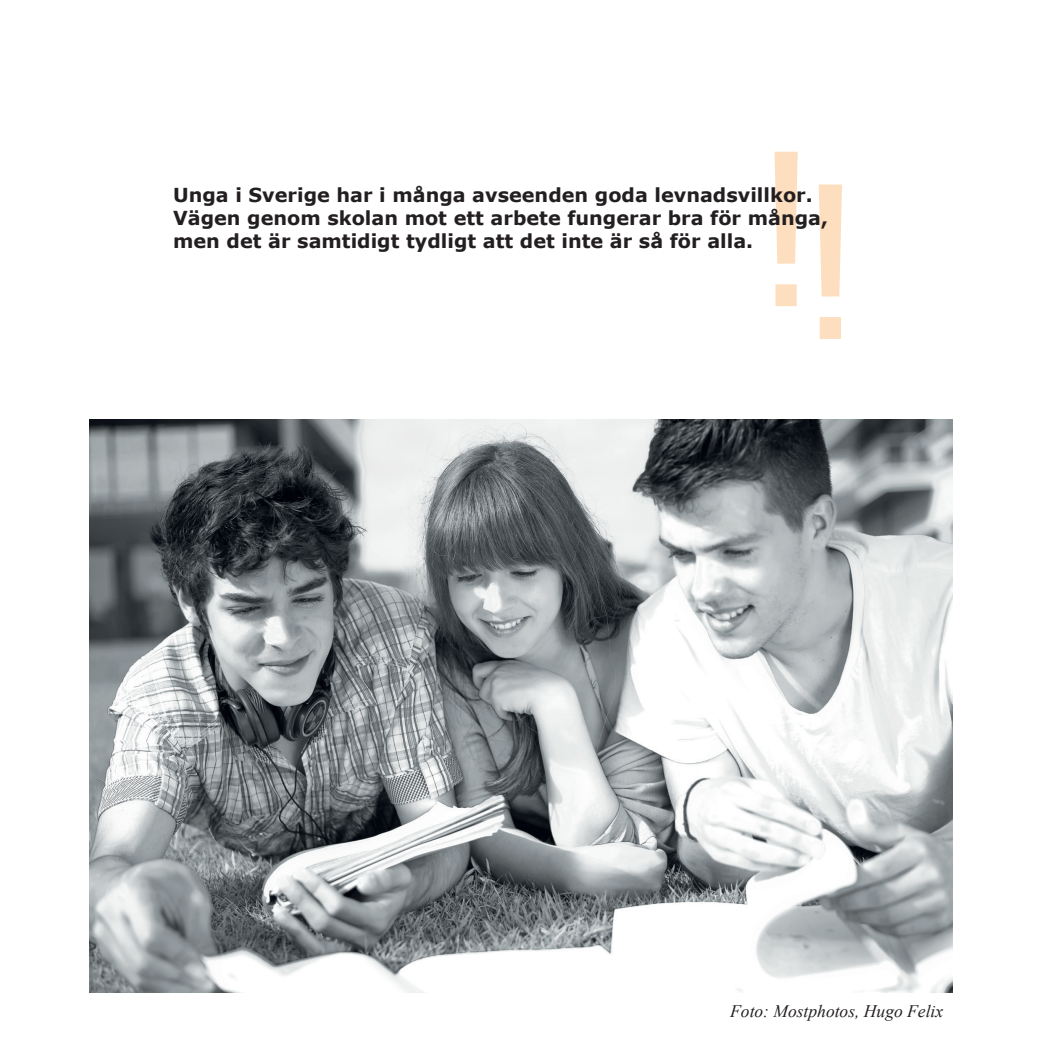
<style>
.page{position:relative;width:1042px;height:1042px;background:#fff}
.page>*{position:absolute;margin:0;border:0;box-sizing:border-box;transform-origin:0 0}
.t1{font:212.45px "Verdana";color:#fddebe}
.Inledning{font:700 19.25px/23.1px "Verdana";color:#231f20}
.Brödtext{font:italic 17.5px "Times New Roman";color:#231f20}
</style>
<div class="page">
<img style="left:89px;top:420px;width:863px;height:572px">
<p class="t1" style="left:744px;top:83px;width:85px">!</p>
<p class="t1" style="left:788px;top:116px;width:85px">!</p>
<p class="Inledning" style="left:173px;top:183px;width:656px">Unga i Sverige har i många avseenden goda levnadsvillkor.<br>Vägen genom skolan mot ett arbete fungerar bra för många, men det är samtidigt tydligt att det inte är så för alla.</p>
<p class="Brödtext" style="left:730px;top:999px;width:214px">Foto: Mostphotos, Hugo Felix</p>
</div>
